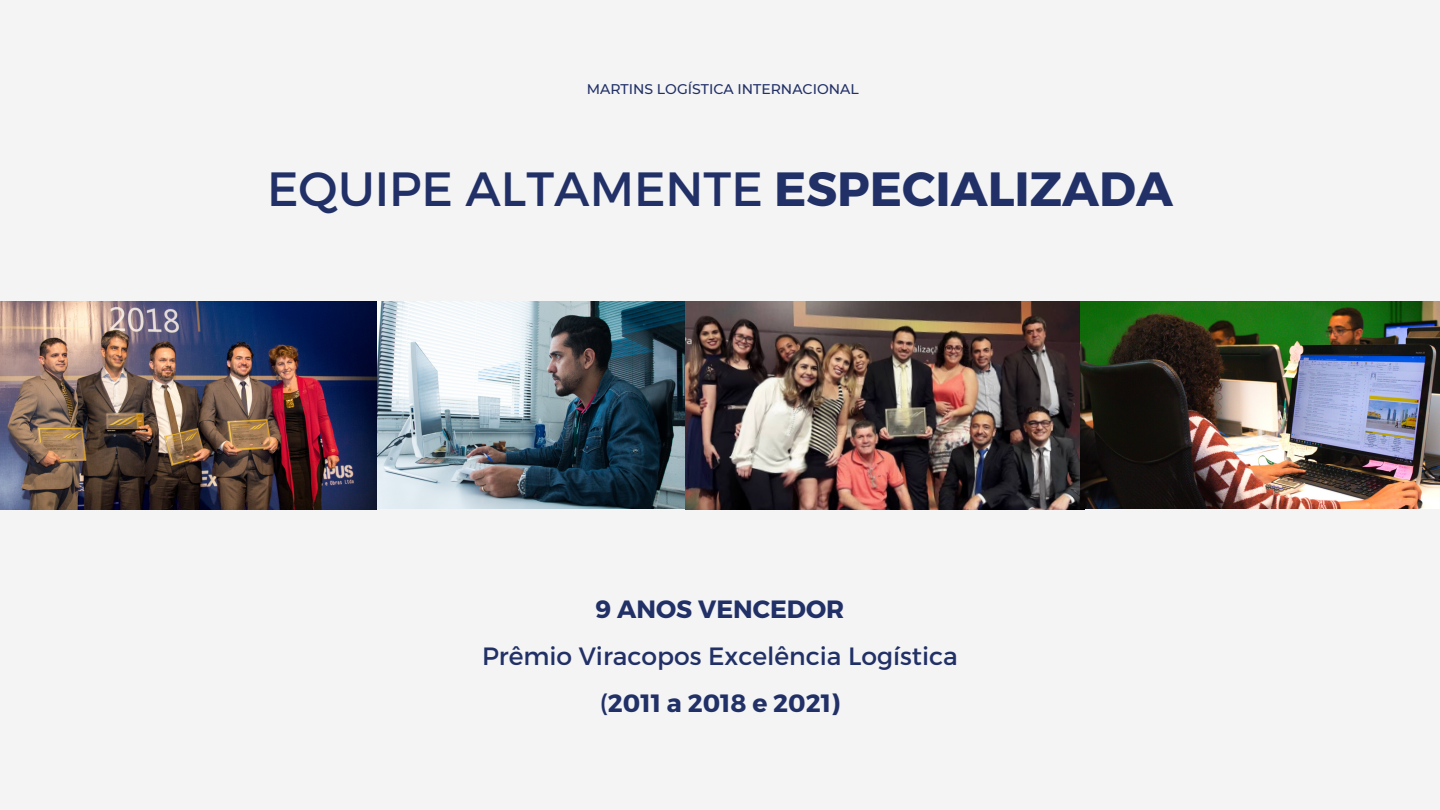
<style>
.page{position:relative;width:1440px;height:810px;background:#f4f4f4}
.page>*{position:absolute;margin:0;border:0;box-sizing:border-box;transform-origin:0 0}
.t1{font:48px "Montserrat";color:#213066}
.t2{font:25px/47.2px "Montserrat";color:#213066;text-align:center}
.t3{font:700 25px "Montserrat";color:#213066}
.t4{font:500 14px "Montserrat";color:#213066}
.s1{font-weight:700}
</style>
<div class="page">
<img style="left:376px;top:301px;width:310px;height:207px">
<img style="left:686px;top:301px;width:399px;height:208px">
<img style="left:1080px;top:301px;width:360px;height:207px">
<img style="left:0;top:301px;width:376px;height:208px">
<p class="t4" style="left:587px;top:80px;width:273px">MARTINS LOGÍSTICA INTERNACIONAL</p>
<p class="t1" style="left:267px;top:158px;width:907px">EQUIPE ALTAMENTE <span class="s1">ESPECIALIZADA</span></p>
<p class="t3" style="left:596px;top:593px;width:250px">9 ANOS VENCEDOR</p>
<p class="t2" style="left:482px;top:631px;width:477px">Prêmio Viracopos Excelência Logística (<span class="s1">2011 a 2018 e 2021)</span></p>
</div>
